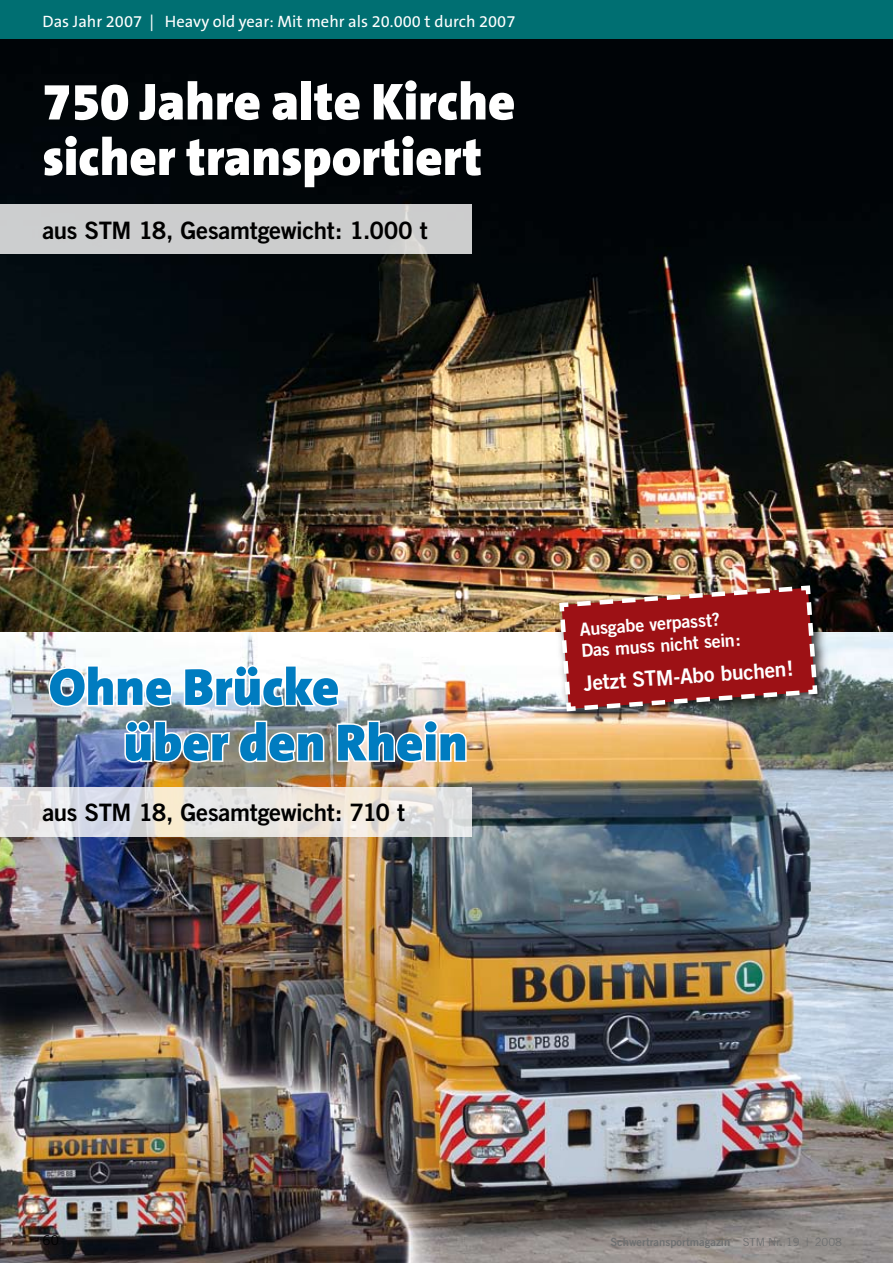
<style>
.page{position:relative;width:893px;height:1263px;background:#fff}
.page>*{position:absolute;margin:0;border:0;box-sizing:border-box;transform-origin:0 0}
.t1{font:900 52.5px/55.5px "The Sans B9";color:#fff}
.t2{font:900 52.5px/55.5px "The Sans B9";color:#007cc0}
.t3{font:24px "Trade Gothic Bold Two";letter-spacing:-.02em;color:#000}
.t4{font:21px "Trade Gothic Bold Two";color:#fff}
.t5{font:18px/21.6px "Trade Gothic Bold Two";color:#fff}
.t6{font:16.5px "The Sans B5 Plain";color:#fff}
.t7{font:13.5px "Trade Gothic";color:#000}
.t8{font:11.25px "Trade Gothic Bold Two";color:#6e7071}
.s1{font-family:"Trade Gothic"}
</style>
<div class="page">
<img style="left:0;top:632px;width:893px;height:631px">
<div style="left:0;top:0;width:893px;height:39px;background:#006f72"></div>
<img style="left:0;top:39px;width:893px;height:593px">
<svg style="left:47px;top:664px;width:127px;height:45px"></svg>
<svg style="left:182px;top:663px;width:159px;height:46px"></svg>
<img style="left:123px;top:719px;width:108px;height:45px">
<svg style="left:237px;top:719px;width:89px;height:45px"></svg>
<img style="left:335px;top:718px;width:133px;height:46px">
<div style="left:553px;top:580px;width:279px;height:146px;background:#000;opacity:.75"></div>
<img style="left:557px;top:583px;width:263px;height:131px">
<div style="left:0;top:204px;width:472px;height:50px;background:#cccdcd"></div>
<svg style="left:0;top:787px;width:472px;height:49px;background:#e5e2e0"></svg>
<p class="t6" style="left:43px;top:13px;width:474px">Das Jahr 2007 | Heavy old year: Mit mehr als 20.000 t durch 2007</p>
<h1 class="t1" style="left:43px;top:76px;width:474px">750 Jahre alte Kirche sicher transportiert</h1>
<p class="t3" style="left:43px;top:215px;width:387px">aus STM 18, Gesamtgewicht: 1.000 t</p>
<h1 class="t2" style="left:124px;top:661px;width:346px;text-indent:-75px">Ohne Brücke<br>über den Rhein</h1>
<p class="t3" style="left:43px;top:798px;width:364px">aus STM 18, Gesamtgewicht: 710 t</p>
<p class="t5" style="left:579px;top:618px;width:161px;rotate:-4deg">Ausgabe verpasst?<br>Das muss nicht sein:</p>
<p class="t4" style="left:583px;top:670px;width:212px;rotate:-4deg">Jetzt STM-Abo buchen!</p>
<p class="t7" style="left:43px;top:1232px;width:18px">60</p>
<p class="t8" style="left:610px;top:1235px;width:233px">Schwertransportmagazin <span class="s1">STM Nr. 1 9 | 2008</span></p>
</div>
